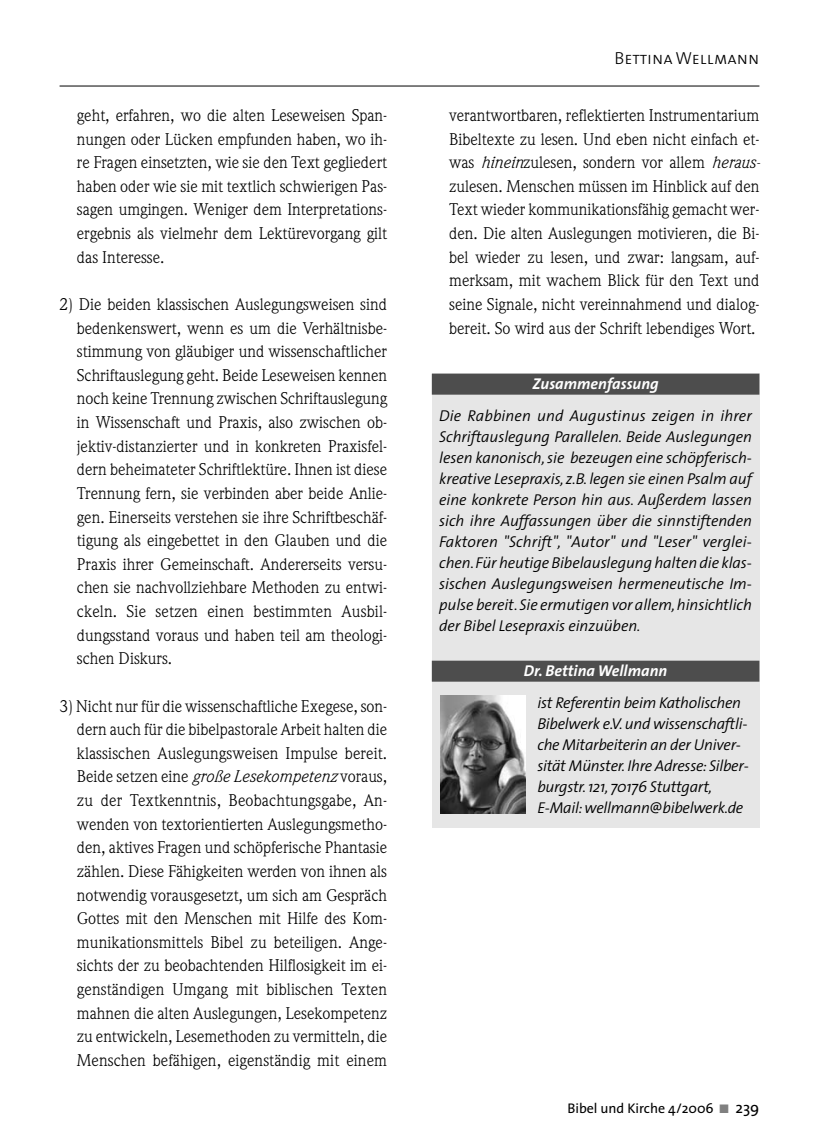
<style>
.page{position:relative;width:819px;height:1141px;background:#fff}
.page>*{position:absolute;margin:0;border:0;box-sizing:border-box;transform-origin:0 0}
.t1{font:17.5px "The Sans Light Caps";color:#000}
.t2{font:16.62px/23.6px "Weidemann";color:#000;text-align:justify}
.t3{font:italic 300 15.75px/21px "The Sans";letter-spacing:-.02em;color:#000;text-align:justify}
.t4{font:italic 700 15.75px "The Sans";color:#fff}
.t5{font:14px "The Sans";color:#000}
.s1{font-style:italic}
.s2{color:#808080}
.s3{font-size:15.75px}
</style>
<div class="page">
<hr style="left:60px;top:86px;width:699px;height:1px;background:#000">
<div style="left:432px;top:374px;width:327px;height:454px;background:#e6e6e6"></div>
<div style="left:432px;top:374px;width:327px;height:21px;background:#4d4d4d"></div>
<div style="left:432px;top:661px;width:327px;height:21px;background:#4d4d4d"></div>
<img style="left:441px;top:696px;width:84px;height:117px">
<p class="t2" style="left:77px;top:105px;width:312px">geht, erfahren, wo die alten Leseweisen Span&shy;nungen oder Lücken empfunden haben, wo ih&shy;re Fragen einsetzten, wie sie den Text gegliedert haben oder wie sie mit textlich schwierigen Pas&shy;sagen umgingen. Weniger dem Interpretations&shy;ergebnis als vielmehr dem Lektürevorgang gilt das Interesse.</p>
<p class="t2" style="left:77px;top:294px;width:312px;text-indent:-17px">2) Die beiden klassischen Auslegungsweisen sind bedenkenswert, wenn es um die Verhältnisbe&shy;stimmung von gläubiger und wissenschaftlicher Schriftauslegung geht. Beide Leseweisen kennen noch keine Trennung zwischen Schriftauslegung in Wissenschaft und Praxis, also zwischen ob&shy;jektiv-distanzierter und in konkreten Praxisfel&shy;dern beheimateter Schriftlektüre. Ihnen ist diese Trennung fern, sie verbinden aber beide Anlie&shy;gen. Einerseits verstehen sie ihre Schriftbeschäf&shy;tigung als eingebettet in den Glauben und die Praxis ihrer Gemeinschaft. Andererseits versu&shy;chen sie nachvollziehbare Methoden zu entwi&shy;ckeln. Sie setzen einen bestimmten Ausbil&shy;dungsstand voraus und haben teil am theologi&shy;schen Diskurs.</p>
<p class="t2" style="left:77px;top:695px;width:312px;text-indent:-17px">3) Nicht nur für die wissenschaftliche Exegese, son&shy;dern auch für die bibelpastorale Arbeit halten die klassischen Auslegungsweisen Impulse bereit.<br>Beide setzen eine <span class="s1">große Lesekompetenz</span> voraus, zu der Textkenntnis, Beobachtungsgabe, An&shy;wenden von textorientierten Auslegungsmetho&shy;den, aktives Fragen und schöpferische Phantasie zählen. Diese Fähigkeiten werden von ihnen als notwendig vorausgesetzt, um sich am Gespräch Gottes mit den Menschen mit Hilfe des Kom&shy;munikationsmittels Bibel zu beteiligen. Ange&shy;sichts der zu beobachtenden Hilflosigkeit im ei&shy;genständigen Umgang mit biblischen Texten mahnen die alten Auslegungen, Lesekompetenz zu entwickeln, Lesemethoden zu vermitteln, die Menschen befähigen, eigenständig mit einem</p>
<p class="t1" style="left:614px;top:48px;width:146px">Bettina Wellmann</p>
<p class="t2" style="left:449px;top:105px;width:312px">verantwortbaren, reflektierten Instrumentarium Bibeltexte zu lesen. Und eben nicht einfach et&shy;was <span class="s1">hinein</span>zulesen, sondern vor allem <span class="s1">heraus&shy;</span>zulesen. Menschen müssen im Hinblick auf den Text wieder kommunikationsfähig gemacht wer&shy;den. Die alten Auslegungen motivieren, die Bi&shy;bel wieder zu lesen, und zwar: langsam, auf&shy;merksam, mit wachem Blick für den Text und seine Signale, nicht vereinnahmend und dialog&shy;bereit. So wird aus der Schrift lebendiges Wort.</p>
<p class="t4" style="left:532px;top:378px;width:128px">Zusammenfassung</p>
<p class="t3" style="left:439px;top:406px;width:314px">Die Rabbinen und Augustinus zeigen in ihrer Schriftauslegung Parallelen. Beide Auslegungen lesen kanonisch, sie bezeugen eine schöpferisch&shy;kreative Lesepraxis, z.B. legen sie einen Psalm auf eine konkrete Person hin aus. Außerdem lassen sich ihre Auffassungen über die sinnstiftenden Faktoren "Schrift", "Autor" und "Leser" verglei&shy;chen.Für heutige Bibelauslegung halten die klas&shy;sischen Auslegungsweisen hermeneutische Im&shy;pulse bereit. Sie ermutigen vor allem,hinsichtlich der Bibel Lesepraxis einzuüben.</p>
<p class="t4" style="left:524px;top:665px;width:145px">Dr. Bettina Wellmann</p>
<p class="t3" style="left:537px;top:693px;width:213px;text-align:left">ist Referentin beim Katholischen Bibelwerk e.V. und wissenschaftli&shy;che Mitarbeiterin an der Univer&shy;sität Münster. Ihre Adresse: Silber&shy;burgstr. 121, 70176 Stuttgart, E-Mail: wellmann@bibelwerk.de</p>
<p class="t5" style="left:567px;top:1103px;width:193px">Bibel und Kirche 4/2006 <span class="s2">■</span> <span class="s3">239</span></p>
</div>
